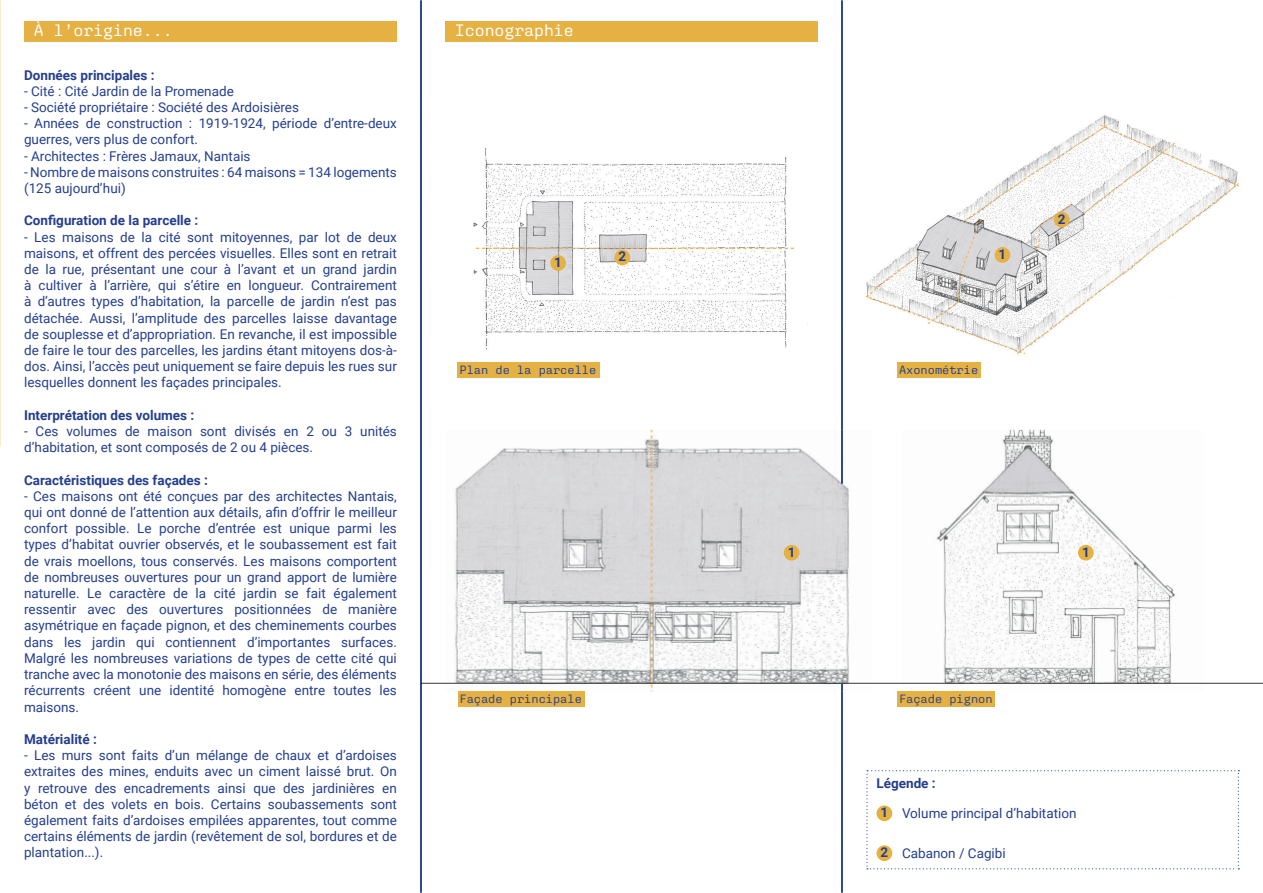
<style>
.page{position:relative;width:1263px;height:893px;background:#fff}
.page>*{position:absolute;margin:0;border:0;box-sizing:border-box;transform-origin:0 0}
.Pour_Titre{font:16.5px "Aglet Mono";color:#fff}
.Pour_texte{font:13.5px/16.2px "Roboto";color:#253f8e}
.Pour_texte-2{font:700 13.5px "Roboto";color:#253f8e}
.Pour_Titre-2{font:12px "Aglet Mono";color:#253f8e}
</style>
<div class="page">
<div style="left:445px;top:21px;width:373px;height:21px;background:#e6b143"></div>
<div style="left:24px;top:21px;width:373px;height:21px;background:#e6b143"></div>
<svg style="left:421px;top:1px;width:1px;height:892px"></svg>
<img style="left:445px;top:430px;width:427px;height:261px">
<img style="left:901px;top:430px;width:302px;height:253px">
<img style="left:866px;top:115px;width:373px;height:239px">
<img style="left:473px;top:147px;width:335px;height:203px">
<div style="left:458px;top:362px;width:142px;height:16px;background:#e6b143"></div>
<div style="left:897px;top:362px;width:84px;height:16px;background:#e6b143"></div>
<div style="left:897px;top:691px;width:98px;height:16px;background:#e6b143"></div>
<div style="left:458px;top:691px;width:126px;height:16px;background:#e6b143"></div>
<div style="left:550px;top:255px;width:16px;height:16px;background:#e6b143;border-radius:50%"></div>
<div style="left:995px;top:247px;width:15px;height:16px;background:#e6b143;border-radius:50%"></div>
<div style="left:1054px;top:212px;width:15px;height:15px;background:#e6b143;border-radius:50%"></div>
<svg style="left:866px;top:770px;width:373px;height:99px"></svg>
<div style="left:784px;top:545px;width:15px;height:16px;background:#e6b143;border-radius:50%"></div>
<div style="left:1078px;top:545px;width:16px;height:16px;background:#e6b143;border-radius:50%"></div>
<div style="left:614px;top:250px;width:16px;height:15px;background:#e6b143;border-radius:50%"></div>
<hr style="left:421px;top:683px;width:842px;height:1px;background:#000001">
<svg style="left:842px;top:1px;width:1px;height:892px"></svg>
<p class="Pour_Titre" style="left:34px;top:21px;width:140px">À l’origine...</p>
<p class="Pour_Titre" style="left:455px;top:21px;width:120px">Iconographie</p>
<p class="Pour_texte-2" style="left:24px;top:65px;width:132px">Données principales :</p>
<p class="Pour_texte" style="left:24px;top:82px;width:211px">- Cité : Cité Jardin de la Promenade</p>
<p class="Pour_texte" style="left:24px;top:99px;width:276px">- Société propriétaire : Société des Ardoisières</p>
<p class="Pour_texte" style="left:24px;top:115px;width:374px">- Années de construction : 1919-1924, période d’entre-deux guerres, vers plus de confort.</p>
<p class="Pour_texte" style="left:24px;top:147px;width:228px">- Architectes : Frères Jamaux, Nantais</p>
<p class="Pour_texte" style="left:24px;top:163px;width:374px">- Nombre de maisons construites : 64 maisons = 134 logements (125 aujourd’hui)</p>
<p class="Pour_texte-2" style="left:24px;top:211px;width:176px">Configuration de la parcelle :</p>
<p class="Pour_texte" style="left:24px;top:228px;width:374px;text-align:justify">- Les maisons de la cité sont mitoyennes, par lot de deux maisons, et offrent des percées visuelles. Elles sont en retrait de la rue, présentant une cour à l’avant et un grand jardin à cultiver à l’arrière, qui s’étire en longueur. Contrairement à d’autres types d’habitation, la parcelle de jardin n’est pas détachée. Aussi, l’amplitude des parcelles laisse davantage de souplesse et d’appropriation. En revanche, il est impossible de faire le tour des parcelles, les jardins étant mitoyens dos-à&shy;dos. Ainsi, l’accès peut uniquement se faire depuis les rues sur lesquelles donnent les façades principales.</p>
<p class="Pour_texte-2" style="left:24px;top:406px;width:172px">Interprétation des volumes :</p>
<p class="Pour_texte" style="left:24px;top:423px;width:374px">- Ces volumes de maison sont divisés en 2 ou 3 unités d’habitation, et sont composés de 2 ou 4 pièces.</p>
<p class="Pour_texte-2" style="left:24px;top:470px;width:185px">Caractéristiques des façades :</p>
<p class="Pour_texte" style="left:24px;top:487px;width:374px;text-align:justify">- Ces maisons ont été conçues par des architectes Nantais, qui ont donné de l’attention aux détails, afin d’offrir le meilleur confort possible. Le porche d’entrée est unique parmi les types d’habitat ouvrier observés, et le soubassement est fait de vrais moellons, tous conservés. Les maisons comportent de nombreuses ouvertures pour un grand apport de lumière naturelle. Le caractère de la cité jardin se fait également ressentir avec des ouvertures positionnées de manière asymétrique en façade pignon, et des cheminements courbes dans les jardin qui contiennent d’importantes surfaces.<br>Malgré les nombreuses variations de types de cette cité qui tranche avec la monotonie des maisons en série, des éléments récurrents créent une identité homogène entre toutes les maisons.</p>
<p class="Pour_texte-2" style="left:24px;top:730px;width:74px">Matérialité :</p>
<p class="Pour_texte" style="left:24px;top:747px;width:374px;text-align:justify">- Les murs sont faits d’un mélange de chaux et d’ardoises extraites des mines, enduits avec un ciment laissé brut. On y retrouve des encadrements ainsi que des jardinières en béton et des volets en bois. Certains soubassements sont également faits d’ardoises empilées apparentes, tout comme certains éléments de jardin (revêtement de sol, bordures et de plantation...).</p>
<p class="Pour_texte-2" style="left:1058px;top:209px;width:9px">2</p>
<p class="Pour_texte-2" style="left:999px;top:245px;width:9px">1</p>
<p class="Pour_texte-2" style="left:618px;top:247px;width:9px">2</p>
<p class="Pour_texte-2" style="left:554px;top:253px;width:9px">1</p>
<p class="Pour_Titre-2" style="left:459px;top:362px;width:138px">Plan de la parcelle</p>
<p class="Pour_Titre-2" style="left:899px;top:362px;width:81px">Axonométrie</p>
<p class="Pour_texte-2" style="left:788px;top:542px;width:9px">1</p>
<p class="Pour_texte-2" style="left:1082px;top:542px;width:9px">1</p>
<p class="Pour_Titre-2" style="left:459px;top:691px;width:124px">Façade principale</p>
<p class="Pour_Titre-2" style="left:899px;top:691px;width:95px">Façade pignon</p>
<p class="Pour_texte-2" style="left:876px;top:774px;width:61px">Légende :</p>
<p class="Pour_texte" style="left:902px;top:804px;width:176px">Volume principal d’habitation</p>
<p class="Pour_texte" style="left:902px;top:844px;width:105px">Cabanon / Cagibi</p>
<p class="Pour_texte-2" style="left:880px;top:803px;width:9px">1</p>
<p class="Pour_texte-2" style="left:880px;top:843px;width:9px">2</p>
</div>
